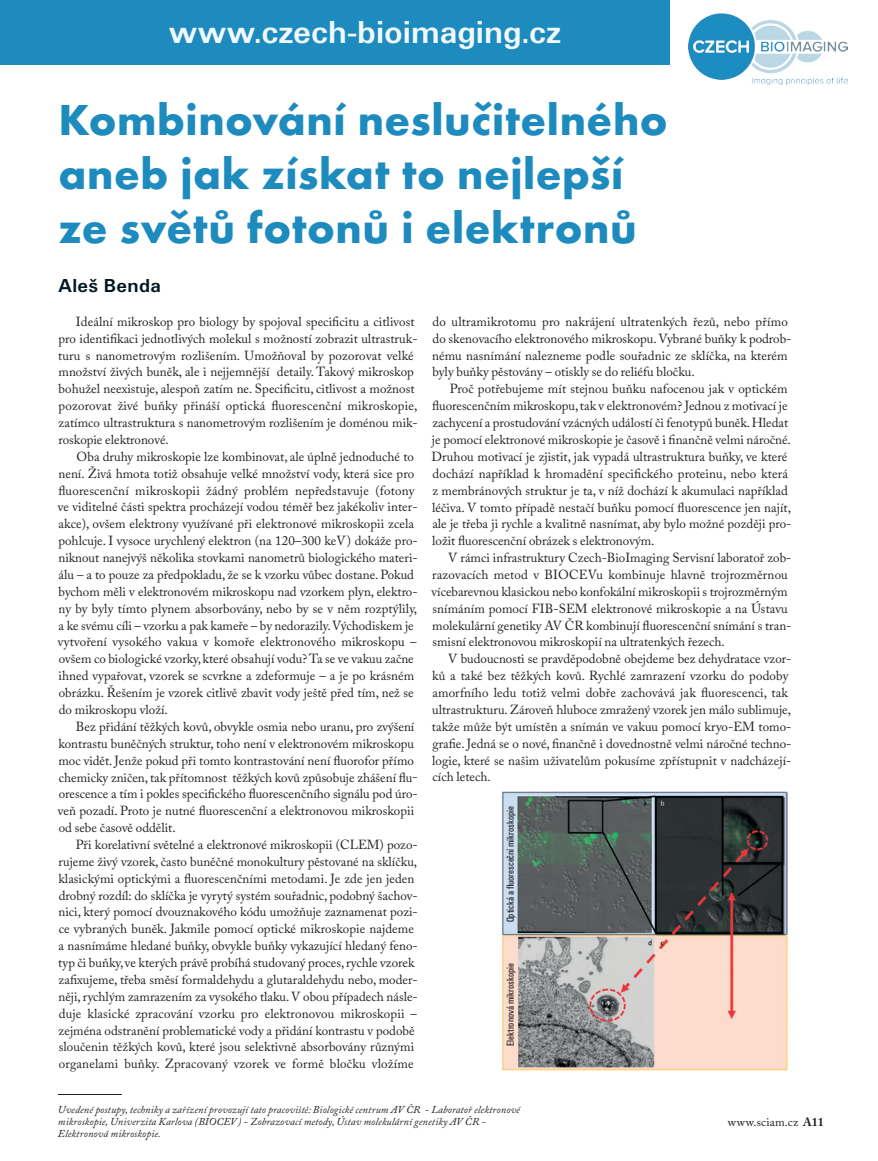
<style>
.page{position:relative;width:878px;height:1161px;background:#fff}
.page>*{position:absolute;margin:0;border:0;box-sizing:border-box;transform-origin:0 0}
.t1{font:700 45px/54px "Futura TOT";letter-spacing:.015em;color:#1e8bbf}
.t2{font:700 33px "U001 TOT";color:#f0f9fd}
.t3{font:700 19.5px "U001 TOT";letter-spacing:.015em;color:#011622}
.t4{font:13.2px/16.8px "Adobe Caslon Pro";letter-spacing:.005em;color:#231f20}
.t5{font:12px "Adobe Caslon Pro";letter-spacing:.02em;color:#231f20}
.t6{font:italic 10.5px/12px "Adobe Caslon Pro";letter-spacing:.01em;color:#231f20}
.t7{font:condensed 10.5px "U001 TOT";color:#231f20}
.s1{font-weight:700}
</style>
<div class="page">
<div style="left:0;top:0;width:878px;height:64px;background:#1e8bbf"></div>
<div style="left:670px;top:0;width:208px;height:98px;background:#fff"></div>
<img style="left:688px;top:13px;width:159px;height:72px">
<img style="left:500px;top:792px;width:288px;height:279px">
<hr style="left:58px;top:1094px;width:64px;height:1px;background:#231f20">
<h2 class="t2" style="left:169px;top:14px;width:393px">www.czech-bioimaging.cz</h2>
<h1 class="t1" style="left:58px;top:92px;width:610px">Kombinování neslučitelného aneb jak získat to nejlepší ze světů fotonů i elektronů</h1>
<h3 class="t3" style="left:58px;top:275px;width:104px">Aleš Benda</h3>
<p class="t4" style="left:58px;top:313px;width:361px;text-indent:18px">Ideální mikroskop pro biology by spojoval specificitu a citlivost pro identifikaci jednotlivých molekul s možností zobrazit ultrastruk&shy;turu s nanometrovým rozlišením. Umožňoval by pozorovat velké množství živých buněk, ale i nejjemnější detaily. Takový mikroskop bohužel neexistuje, alespoň zatím ne. Specificitu, citlivost a možnost pozorovat živé buňky přináší optická fluorescenční mikroskopie, zatímco ultrastruktura s nanometrovým rozlišením je doménou mik&shy;roskopie elektronové.</p>
<p class="t4" style="left:58px;top:448px;width:361px;text-indent:19px">Oba druhy mikroskopie lze kombinovat, ale úplně jednoduché to není. Živá hmota totiž obsahuje velké množství vody, která sice pro fluorescenční mikroskopii žádný problém nepředstavuje (fotony ve viditelné části spektra procházejí vodou téměř bez jakékoliv inter&shy;akce), ovšem elektrony využívané při elektronové mikroskopii zcela pohlcuje. I vysoce urychlený elektron (na 120–300 keV) dokáže pro&shy;niknout nanejvýš několika stovkami nanometrů biologického materi&shy;álu – a to pouze za předpokladu, že se k vzorku vůbec dostane. Pokud bychom měli v elektronovém mikroskopu nad vzorkem plyn, elektro&shy;ny by byly tímto plynem absorbovány, nebo by se v něm rozptýlily, a ke svému cíli – vzorku a pak kameře – by nedorazily. Východiskem je vytvoření vysokého vakua v komoře elektronového mikroskopu – ovšem co biologické vzorky, které obsahují vodu? Ta se ve vakuu začne ihned vypařovat, vzorek se scvrkne a zdeformuje – a je po krásném obrázku. Řešením je vzorek citlivě zbavit vody ještě před tím, než se do mikroskopu vloží.</p>
<p class="t4" style="left:58px;top:718px;width:361px;text-indent:18px">Bez přidání těžkých kovů, obvykle osmia nebo uranu, pro zvýšení kontrastu buněčných struktur, toho není v elektronovém mikroskopu moc vidět. Jenže pokud při tomto kontrastování není fluorofor přímo chemicky zničen, tak přítomnost těžkých kovů způsobuje zhášení flu&shy;orescence a tím i pokles specifického fluorescenčního signálu pod úro&shy;veň pozadí. Proto je nutné fluorescenční a elektronovou mikroskopii od sebe časově oddělit.</p>
<p class="t4" style="left:58px;top:836px;width:361px;text-indent:18px">Při korelativní světelné a elektronové mikroskopii (CLEM) pozo&shy;rujeme živý vzorek, často buněčné monokultury pěstované na sklíčku, klasickými optickými a fluorescenčními metodami. Je zde jen jeden drobný rozdíl: do sklíčka je vyrytý systém souřadnic, podobný šachov&shy;nici, který pomocí dvouznakového kódu umožňuje zaznamenat pozi&shy;ce vybraných buněk. Jakmile pomocí optické mikroskopie najdeme a nasnímáme hledané buňky, obvykle buňky vykazující hledaný feno&shy;typ či buňky, ve kterých právě probíhá studovaný proces, rychle vzorek zafixujeme, třeba směsí formaldehydu a glutaraldehydu nebo, moder&shy;něji, rychlým zamrazením za vysokého tlaku. V obou případech násle&shy;duje klasické zpracování vzorku pro elektronovou mikroskopii – zejména odstranění problematické vody a přidání kontrastu v podobě sloučenin těžkých kovů, které jsou selektivně absorbovány různými organelami buňky. Zpracovaný vzorek ve formě bločku vložíme</p>
<p class="t4" style="left:432px;top:313px;width:361px">do ultramikrotomu pro nakrájení ultratenkých řezů, nebo přímo do skenovacího elektronového mikroskopu. Vybrané buňky k podrob&shy;nému nasnímání nalezneme podle souřadnic ze sklíčka, na kterém byly buňky pěstovány – otiskly se do reliéfu bločku.</p>
<p class="t4" style="left:431px;top:380px;width:361px;text-indent:18px">Proč potřebujeme mít stejnou buňku nafocenou jak v optickém fluorescenčním mikroskopu, tak v elektronovém? Jednou z motivací je zachycení a prostudování vzácných událostí či fenotypů buněk. Hledat je pomocí elektronové mikroskopie je časově i finančně velmi náročné.<br>Druhou motivací je zjistit, jak vypadá ultrastruktura buňky, ve které dochází například k hromadění specifického proteinu, nebo která z membránových struktur je ta, v níž dochází k akumulaci například léčiva. V tomto případě nestačí buňku pomocí fluorescence jen najít, ale je třeba ji rychle a kvalitně nasnímat, aby bylo možné později pro&shy;ložit fluorescenční obrázek s elektronovým.</p>
<p class="t4" style="left:431px;top:549px;width:361px;text-indent:17px">V rámci infrastruktury Czech-BioImaging Servisní laboratoř zob&shy;razovacích metod v BIOCEVu kombinuje hlavně trojrozměrnou vícebarevnou klasickou nebo konfokální mikroskopii s trojrozměrným snímáním pomocí FIB-SEM elektronové mikroskopie a na Ústavu molekulární genetiky AV ČR kombinují fluorescenční snímání s tran&shy;smisní elektronovou mikroskopií na ultratenkých řezech.</p>
<p class="t4" style="left:432px;top:650px;width:361px;text-indent:16px">V budoucnosti se pravděpodobně obejdeme bez dehydratace vzor&shy;ků a také bez těžkých kovů. Rychlé zamrazení vzorku do podoby amorfního ledu totiž velmi dobře zachovává jak fluorescenci, tak ultrastrukturu. Zároveň hluboce zmražený vzorek jen málo sublimuje, takže může být umístěn a snímán ve vakuu pomocí kryo-EM tomo&shy;grafie. Jedná se o nové, finančně i dovednostně velmi náročné techno&shy;logie, které se našim uživatelům pokusíme zpřístupnit v nadcházejí&shy;cích letech.</p>
<p class="t7" style="left:504px;top:922px;width:118px;rotate:-90deg">Optická a fluoresceční mikroskopie</p>
<p class="t7" style="left:504px;top:1046px;width:84px;rotate:-90deg">Elektronová mikroskopie</p>
<p class="t6" style="left:58px;top:1103px;width:463px">Uvedené postupy, techniky a zařízení provozují tato pracoviště: Biologické centrum AV ČR - Laboratoř elektronové mikroskopie, Univerzita Karlova (BIOCEV) - Zobrazovací metody, Ústav molekulární genetiky AV ČR -<br>Elektronová mikroskopie.</p>
<p class="t5" style="left:728px;top:1114px;width:97px">www.sciam.cz <span class="s1">A11</span></p>
</div>
